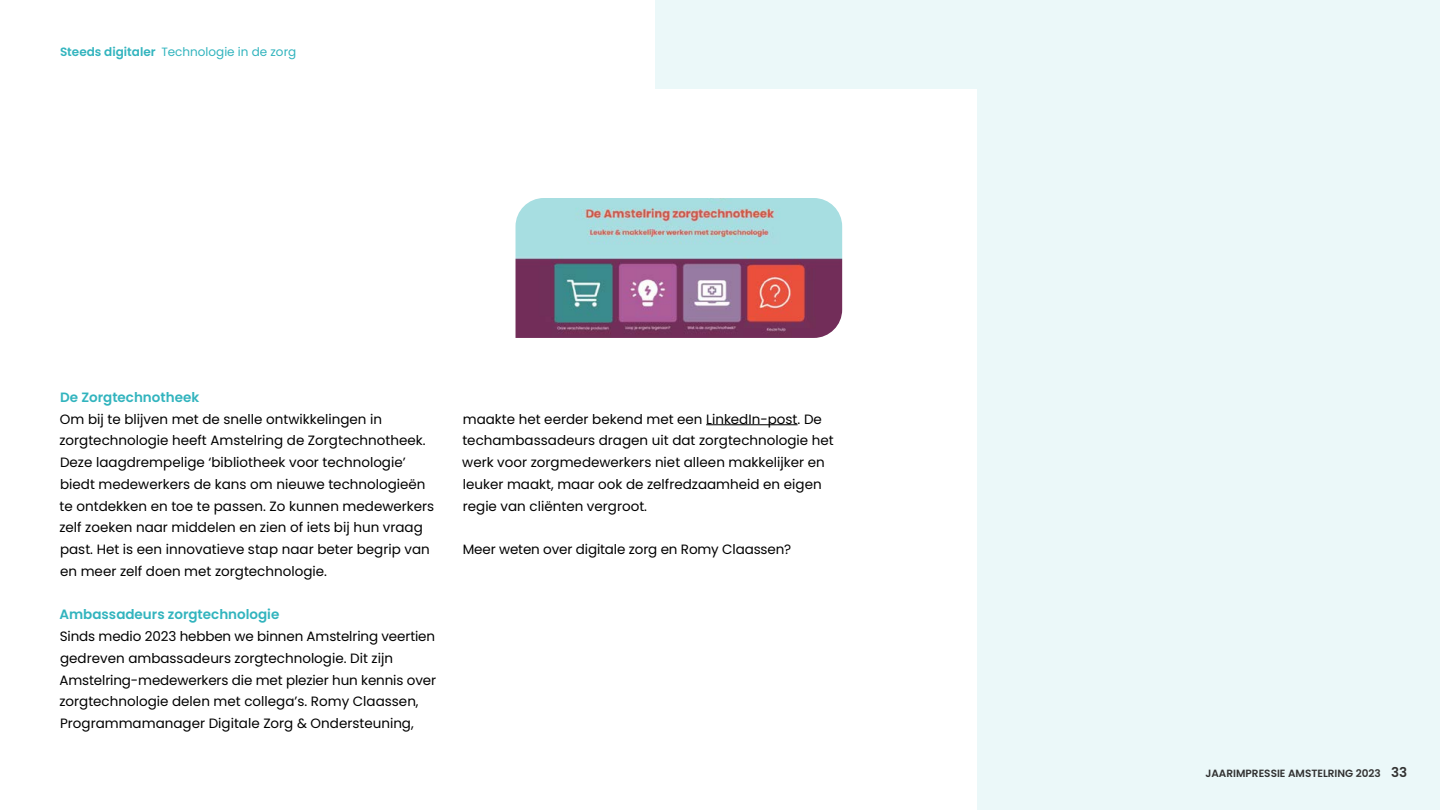
<style>
.page{position:relative;width:1440px;height:810px;background:#fff}
.page>*{position:absolute;margin:0;border:0;box-sizing:border-box;transform-origin:0 0}
.t1{font:13.5px/21.8px "Poppins";color:#000}
.t2{font:600 13.5px "Poppins";color:#32b4be}
.t3{font:12px "Poppins";color:#32b4be}
.t4{font:600 10.5px "Poppins";color:#323232}
.s1{font-weight:600}
.s2{font-size:13.5px}
</style>
<div class="page">
<hr style="left:706px;top:424px;width:92px;height:1px;background:#000">
<div style="left:977px;top:0;width:463px;height:810px;background:#ebf8f9"></div>
<div style="left:656px;top:0;width:784px;height:88px;background:#ebf8f9"></div>
<img style="left:516px;top:198px;width:326px;height:140px">
<p class="t3" style="left:60px;top:45px;width:238px"><span class="s1">Steeds digitaler</span> Technologie in de zorg</p>
<p class="t2" style="left:60px;top:389px;width:141px">De Zorgtechnotheek</p>
<p class="t1" style="left:59px;top:408px;width:376px">Om bij te blijven met de snelle ontwikkelingen in zorgtechnologie heeft Amstelring de Zorgtechnotheek.<br>Deze laagdrempelige ‘bibliotheek voor technologie’ biedt medewerkers de kans om nieuwe technologieën te ontdekken en toe te passen. Zo kunnen medewerkers zelf zoeken naar middelen en zien of iets bij hun vraag past. Het is een innovatieve stap naar beter begrip van en meer zelf doen met zorgtechnologie.</p>
<p class="t2" style="left:59px;top:607px;width:221px">Ambassadeurs zorgtechnologie</p>
<p class="t1" style="left:59px;top:626px;width:378px">Sinds medio 2023 hebben we binnen Amstelring veertien gedreven ambassadeurs zorgtechnologie. Dit zijn Amstelring-medewerkers die met plezier hun kennis over zorgtechnologie delen met collega’s. Romy Claassen, Programmamanager Digitale Zorg &amp; Ondersteuning,</p>
<p class="t1" style="left:462px;top:408px;width:373px">maakte het eerder bekend met een LinkedIn-post. De techambassadeurs dragen uit dat zorgtechnologie het werk voor zorgmedewerkers niet alleen makkelijker en leuker maakt, maar ook de zelfredzaamheid en eigen regie van cliënten vergroot.</p>
<p class="t1" style="left:463px;top:539px;width:330px">Meer weten over digitale zorg en Romy Claassen?</p>
<p class="t4" style="left:1205px;top:767px;width:203px">JAARIMPRESSIE AMSTELRING 2023 <span class="s2">33</span></p>
</div>
